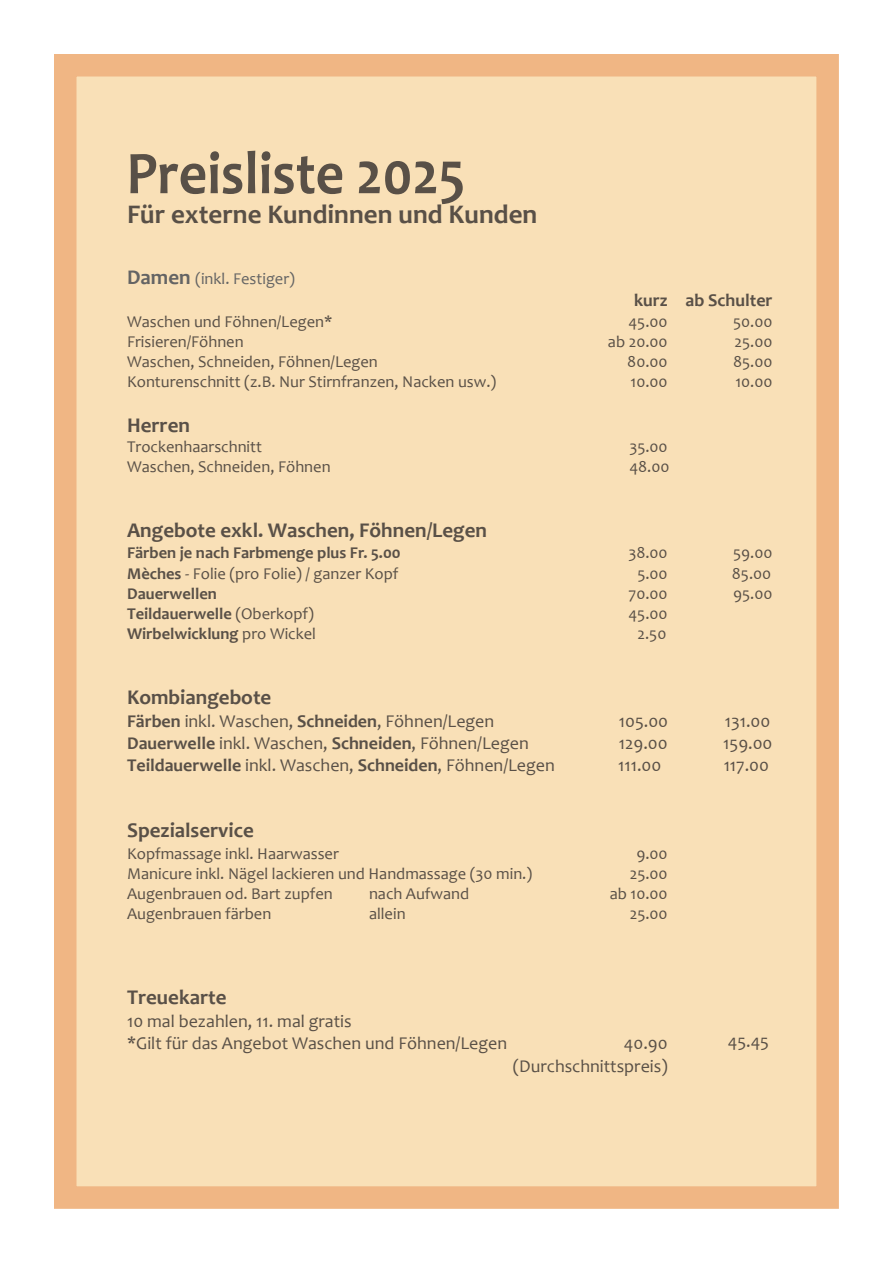
<style>
.page{position:relative;width:894px;height:1263px;background:#fff}
.page>*{position:absolute;margin:0;border:0;box-sizing:border-box;transform-origin:0 0}
.t1{font:700 61.2px "Candara";color:#595047;scale:.91 1}
.t2{font:700 27px "Candara";color:#595047}
.t3{font:700 21px "Candara";color:#595047}
.t4{font:18px/22px "Candara";color:#595047}
.t5{font:700 18px "Candara";color:#595047}
.t6{font:16.5px "Candara";color:#595047}
.t7{font:700 16.5px "Candara";color:#595047}
.t8{font:16.5px "Candara";color:#646464}
.s1{font-weight:700;font-size:21px}
.s2{font-weight:700}
.s3{font-weight:400}
</style>
<div class="page">
<div style="left:54px;top:54px;width:785px;height:1155px;background:#f9e0b7;border:22px solid #f0b684"></div>
<h1 class="t1" style="left:127px;top:149px;width:374px">Preisliste 2025</h1>
<h2 class="t2" style="left:127px;top:204px;width:412px">Für externe Kundinnen und Kunden</h2>
<p class="t8" style="left:127px;top:272px;width:170px"><span class="s1">Damen</span> (inkl. Festiger)</p>
<p class="t5" style="left:634px;top:293px;width:140px">kurz ab Schulter</p>
<p class="t6" style="left:127px;top:315px;width:207px">Waschen und Föhnen/Legen*</p>
<p class="t6" style="left:629px;top:315px;width:41px">45.00</p>
<p class="t6" style="left:733px;top:315px;width:41px">50.00</p>
<p class="t6" style="left:127px;top:335px;width:118px">Frisieren/Föhnen</p>
<p class="t6" style="left:608px;top:335px;width:61px">ab 20.00</p>
<p class="t6" style="left:735px;top:335px;width:39px">25.00</p>
<p class="t6" style="left:127px;top:355px;width:252px">Waschen, Schneiden, Föhnen/Legen</p>
<p class="t6" style="left:627px;top:355px;width:42px">80.00</p>
<p class="t6" style="left:733px;top:355px;width:41px">85.00</p>
<p class="t6" style="left:127px;top:375px;width:371px">Konturenschnitt (z.B. Nur Stirnfranzen, Nacken usw.)</p>
<p class="t6" style="left:631px;top:375px;width:39px">10.00</p>
<p class="t6" style="left:735px;top:375px;width:39px">10.00</p>
<p class="t3" style="left:127px;top:417px;width:64px">Herren</p>
<p class="t6" style="left:127px;top:440px;width:136px">Trockenhaarschnitt</p>
<p class="t6" style="left:629px;top:440px;width:40px">35.00</p>
<p class="t6" style="left:127px;top:460px;width:205px">Waschen, Schneiden, Föhnen</p>
<p class="t6" style="left:629px;top:460px;width:42px">48.00</p>
<p class="t3" style="left:127px;top:522px;width:361px">Angebote exkl. Waschen, Föhnen/Legen</p>
<p class="t7" style="left:127px;top:546px;width:275px">Färben je nach Farbmenge plus Fr. 5.00</p>
<p class="t6" style="left:628px;top:546px;width:41px">38.00</p>
<p class="t6" style="left:733px;top:546px;width:41px">59.00</p>
<p class="t6" style="left:127px;top:567px;width:273px"><span class="s2">Mèches</span> - Folie (pro Folie) / ganzer Kopf</p>
<p class="t6" style="left:637px;top:567px;width:32px">5.00</p>
<p class="t6" style="left:732px;top:567px;width:41px">85.00</p>
<p class="t7" style="left:127px;top:587px;width:91px">Dauerwellen</p>
<p class="t6" style="left:629px;top:587px;width:41px">70.00</p>
<p class="t6" style="left:733px;top:587px;width:41px">95.00</p>
<p class="t7" style="left:127px;top:607px;width:188px">Teildauerwelle <span class="s3">(Oberkopf)</span></p>
<p class="t6" style="left:629px;top:607px;width:41px">45.00</p>
<p class="t7" style="left:127px;top:627px;width:190px">Wirbelwicklung <span class="s3">pro Wickel</span></p>
<p class="t6" style="left:637px;top:627px;width:30px">2.50</p>
<p class="t3" style="left:127px;top:689px;width:146px">Kombiangebote</p>
<p class="t4" style="left:127px;top:711px;width:369px"><span class="s2">Färben</span> inkl. Waschen, <span class="s2">Schneiden</span>, Föhnen/Legen</p>
<p class="t4" style="left:619px;top:711px;width:51px">105.00</p>
<p class="t4" style="left:127px;top:733px;width:403px"><span class="s2">Dauerwelle</span> inkl. Waschen, <span class="s2">Schneiden</span>, Föhnen/Legen</p>
<p class="t4" style="left:619px;top:733px;width:50px">129.00</p>
<p class="t4" style="left:723px;top:733px;width:51px">159.00</p>
<p class="t4" style="left:127px;top:755px;width:429px"><span class="s2">Teildauerwelle</span> inkl. Waschen, <span class="s2">Schneiden</span>, Föhnen/Legen</p>
<p class="t4" style="left:618px;top:755px;width:45px">111.00</p>
<p class="t4" style="left:724px;top:755px;width:47px">117.00</p>
<p class="t4" style="left:725px;top:711px;width:47px">131.00</p>
<p class="t3" style="left:127px;top:822px;width:128px">Spezialservice</p>
<p class="t6" style="left:127px;top:847px;width:213px">Kopfmassage inkl. Haarwasser</p>
<p class="t6" style="left:636px;top:847px;width:33px">9.00</p>
<p class="t6" style="left:127px;top:867px;width:407px">Manicure inkl. Nägel lackieren und Handmassage (30 min.)</p>
<p class="t6" style="left:630px;top:867px;width:39px">25.00</p>
<p class="t6" style="left:127px;top:887px;width:207px">Augenbrauen od. Bart zupfen</p>
<p class="t6" style="left:369px;top:887px;width:102px">nach Aufwand</p>
<p class="t6" style="left:610px;top:887px;width:59px">ab 10.00</p>
<p class="t6" style="left:127px;top:907px;width:146px">Augenbrauen färben</p>
<p class="t6" style="left:369px;top:907px;width:38px">allein</p>
<p class="t6" style="left:630px;top:907px;width:39px">25.00</p>
<p class="t3" style="left:127px;top:989px;width:101px">Treuekarte</p>
<p class="t4" style="left:127px;top:1012px;width:382px">10 mal bezahlen, 11. mal gratis<br>*Gilt für das Angebot Waschen und Föhnen/Legen</p>
<p class="t4" style="left:624px;top:1034px;width:45px">40.90</p>
<p class="t4" style="left:513px;top:1057px;width:156px">(Durchschnittspreis)</p>
<p class="t4" style="left:728px;top:1032px;width:43px">45.45</p>
</div>
